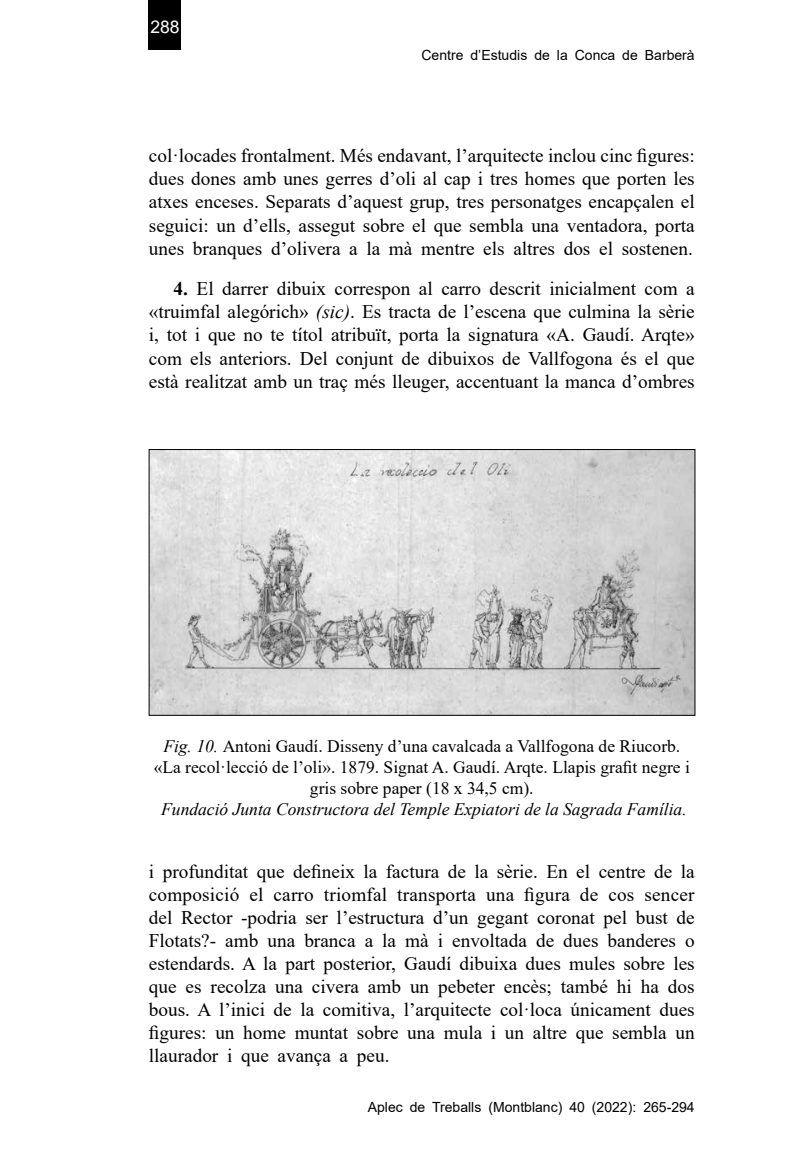
<style>
.page{position:relative;width:794px;height:1166px;background:#fff}
.page>*{position:absolute;margin:0;border:0;box-sizing:border-box;transform-origin:0 0}
.t1{font:19.25px/23.1px "Times New Roman";color:#000;text-align:justify}
.t2{font:17.5px/21px "Times New Roman";color:#000;text-align:center}
.t3{font:italic 17.5px "Times New Roman";color:#000}
.t4{font:17.5px "Arial";color:#fff}
.t5{font:14px "Arial";color:#000}
.s1{font-weight:700}
.s2{font-style:italic}
</style>
<div class="page">
<div style="left:149px;top:0;width:32px;height:50px;background:#000"></div>
<img style="left:151px;top:451px;width:542px;height:262px">
<div style="left:149px;top:449px;width:546px;height:266px;border:1px solid #000"></div>
<p class="t4" style="left:150px;top:14px;width:31px">288</p>
<p class="t5" style="left:421px;top:45px;width:275px">Centre d’Estudis de la Conca de Barberà</p>
<p class="t1" style="left:149px;top:144px;width:547px">col·locades frontalment. Més endavant, l’arquitecte inclou cinc figures: dues dones amb unes gerres d’oli al cap i tres homes que porten les atxes enceses. Separats d’aquest grup, tres personatges encapçalen el seguici: un d’ells, assegut sobre el que sembla una ventadora, porta unes branques d’olivera a la mà mentre els altres dos el sostenen.</p>
<p class="t1" style="left:149px;top:277px;width:547px;text-indent:25px"><span class="s1">4.</span> El darrer dibuix correspon al carro descrit inicialment com a «truimfal alegórich» <span class="s2">(sic)</span>. Es tracta de l’escena que culmina la sèrie i, tot i que no te títol atribuït, porta la signatura «A. Gaudí. Arqte» com els anteriors. Del conjunt de dibuixos de Vallfogona és el que està realitzat amb un traç més lleuger, accentuant la manca d’ombres</p>
<p class="t2" style="left:154px;top:735px;width:538px"><span class="s2">Fig. 10.</span> Antoni Gaudí. Disseny d’una cavalcada a Vallfogona de Riucorb. «La recol·lecció de l’oli». 1879. Signat A. Gaudí. Arqte. Llapis grafit negre i gris sobre paper (18 x 34,5 cm).</p>
<p class="t3" style="left:161px;top:797px;width:527px">Fundació Junta Constructora del Temple Expiatori de la Sagrada Família.</p>
<p class="t1" style="left:149px;top:859px;width:547px">i profunditat que defineix la factura de la sèrie. En el centre de la composició el carro triomfal transporta una figura de cos sencer del Rector -podria ser l’estructura d’un gegant coronat pel bust de Flotats?- amb una branca a la mà i envoltada de dues banderes o estendards. A la part posterior, Gaudí dibuixa dues mules sobre les que es recolza una civera amb un pebeter encès; també hi ha dos bous. A l’inici de la comitiva, l’arquitecte col·loca únicament dues figures: un home muntat sobre una mula i un altre que sembla un llaurador i que avança a peu.</p>
<p class="t5" style="left:368px;top:1097px;width:328px">Aplec de Treballs (Montblanc) 40 (2022): 265-294</p>
</div>
